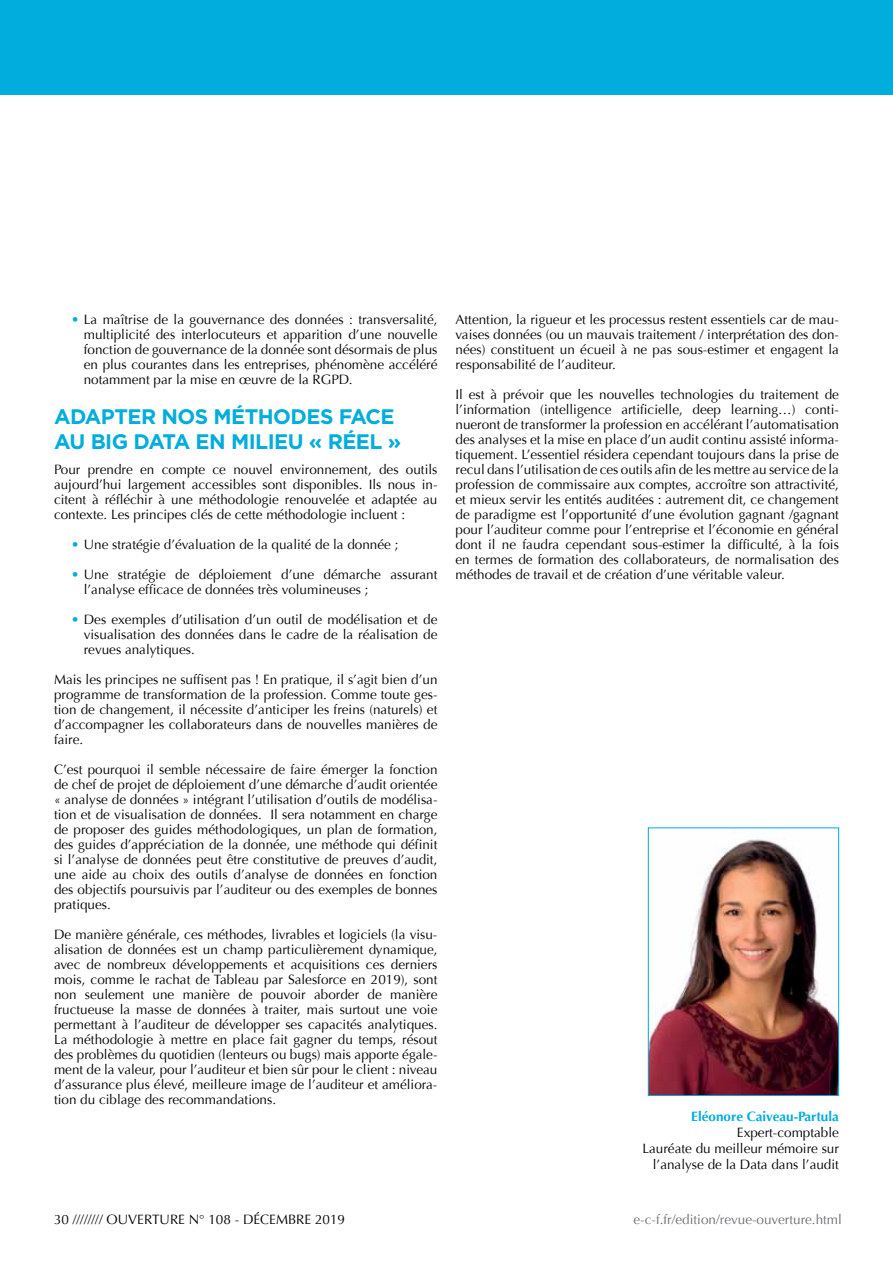
<style>
.page{position:relative;width:893px;height:1263px;background:#fff}
.page>*{position:absolute;margin:0;border:0;box-sizing:border-box;transform-origin:0 0}
.t1{font:700 21px "Gotham";letter-spacing:-.025em;color:#00addc}
.t2{font:13.5px/15px "Optima LT Std";color:#000;text-align:justify}
.t3{font:13.5px "Optima LT Std";color:#6d6e71}
.t4{font:700 13.5px "Optima";color:#00addc}
.s1{color:#00addc}
</style>
<div class="page">
<div style="left:0;top:0;width:893px;height:94px;background:#00addc"></div>
<img style="left:650px;top:839px;width:187px;height:255px">
<div style="left:648px;top:827px;width:191px;height:269px;border:1px solid #00addc"></div>
<p class="t2" style="left:84px;top:312px;width:355px;text-indent:-13px"><span class="s1">•</span> La maîtrise de la gouvernance des données : transversalité, multiplicité des interlocuteurs et apparition d’une nouvelle fonction de gouvernance de la donnée sont désormais de plus en plus courantes dans les entreprises, phénomène accéléré notamment par la mise en œuvre de la RGPD.</p>
<h1 class="t1" style="left:54px;top:403px;width:75px">ADAPTER</h1>
<h1 class="t1" style="left:162px;top:403px;width:16px">NOS</h1>
<h1 class="t1" style="left:214px;top:403px;width:16px">MÉT</h1>
<h1 class="t1" style="left:258px;top:403px;width:31px">HODES</h1>
<h1 class="t1" style="left:339px;top:403px;width:27px">FACE</h1>
<h1 class="t1" style="left:54px;top:428px;width:110px">AU BIG DATA</h1>
<h1 class="t1" style="left:196px;top:428px;width:48px">EN MILIEU</h1>
<h1 class="t1" style="left:309px;top:428px;width:33px">« RÉEL</h1>
<h1 class="t1" style="left:388px;top:428px;width:15px">»</h1>
<p class="t2" style="left:54px;top:462px;width:385px">Pour prendre en compte ce nouvel environnement, des outils aujourd’hui largement accessibles sont disponibles. Ils nous in&shy;citent à réfléchir à une méthodologie renouvelée et adaptée au contexte. Les principes clés de cette méthodologie incluent :</p>
<p class="t2" style="left:71px;top:537px;width:329px"><span class="s1">•</span> Une stratégie d’évaluation de la qualité de la donnée ;</p>
<p class="t2" style="left:84px;top:567px;width:355px;text-indent:-13px"><span class="s1">•</span> Une stratégie de déploiement d’une démarche assurant l’analyse efficace de données très volumineuses ;</p>
<p class="t2" style="left:84px;top:612px;width:355px;text-indent:-13px"><span class="s1">•</span> Des exemples d’utilisation d’un outil de modélisation et de visualisation des données dans le cadre de la réalisation de revues analytiques.</p>
<p class="t2" style="left:54px;top:672px;width:385px">Mais les principes ne suffisent pas ! En pratique, il s’agit bien d’un programme de transformation de la profession. Comme toute ges&shy;tion de changement, il nécessite d’anticiper les freins (naturels) et d’accompagner les collaborateurs dans de nouvelles manières de faire.</p>
<p class="t2" style="left:54px;top:762px;width:385px">C’est pourquoi il semble nécessaire de faire émerger la fonction de chef de projet de déploiement d’une démarche d’audit orientée « analyse de données » intégrant l’utilisation d’outils de modélisa&shy;tion et de visualisation de données. Il sera notamment en charge de proposer des guides méthodologiques, un plan de formation, des guides d’appréciation de la donnée, une méthode qui définit si l’analyse de données peut être constitutive de preuves d’audit, une aide au choix des outils d’analyse de données en fonction des objectifs poursuivis par l’auditeur ou des exemples de bonnes pratiques.</p>
<p class="t2" style="left:54px;top:927px;width:385px">De manière générale, ces méthodes, livrables et logiciels (la visu&shy;alisation de données est un champ particulièrement dynamique, avec de nombreux développements et acquisitions ces derniers mois, comme le rachat de Tableau par Salesforce en 2019), sont non seulement une manière de pouvoir aborder de manière fructueuse la masse de données à traiter, mais surtout une voie permettant à l’auditeur de développer ses capacités analytiques.<br>La méthodologie à mettre en place fait gagner du temps, résout des problèmes du quotidien (lenteurs ou bugs) mais apporte égale&shy;ment de la valeur, pour l’auditeur et bien sûr pour le client : niveau d’assurance plus élevé, meilleure image de l’auditeur et améliora&shy;tion du ciblage des recommandations.</p>
<p class="t2" style="left:455px;top:312px;width:385px">Attention, la rigueur et les processus restent essentiels car de mau&shy;vaises données (ou un mauvais traitement / interprétation des don&shy;nées) constituent un écueil à ne pas sous-estimer et engagent la responsabilité de l’auditeur.</p>
<p class="t2" style="left:455px;top:387px;width:385px">Il est à prévoir que les nouvelles technologies du traitement de l’information (intelligence artificielle, deep learning…) conti&shy;nueront de transformer la profession en accélérant l’automatisation des analyses et la mise en place d’un audit continu assisté informa&shy;tiquement. L’essentiel résidera cependant toujours dans la prise de recul dans l’utilisation de ces outils afin de les mettre au service de la profession de commissaire aux comptes, accroître son attractivité, et mieux servir les entités auditées : autrement dit, ce changement de paradigme est l’opportunité d’une évolution gagnant /gagnant pour l’auditeur comme pour l’entreprise et l’économie en général dont il ne faudra cependant sous-estimer la difficulté, à la fois en termes de formation des collaborateurs, de normalisation des méthodes de travail et de création d’une véritable valeur.</p>
<p class="t4" style="left:691px;top:1108px;width:149px">Eléonore Caiveau-Partula</p>
<p class="t2" style="left:642px;top:1124px;width:198px;line-height:16.2px;text-align:right">Expert-comptable<br>Lauréate du meilleur mémoire sur l’analyse de la Data dans l’audit</p>
<p class="t2" style="left:54px;top:1212px;width:293px">30 //////// OUVERTURE N° 108 - DÉCEMBRE 2019</p>
<p class="t3" style="left:634px;top:1212px;width:210px">e-c-f.fr/edition/revue-ouverture.html</p>
</div>
